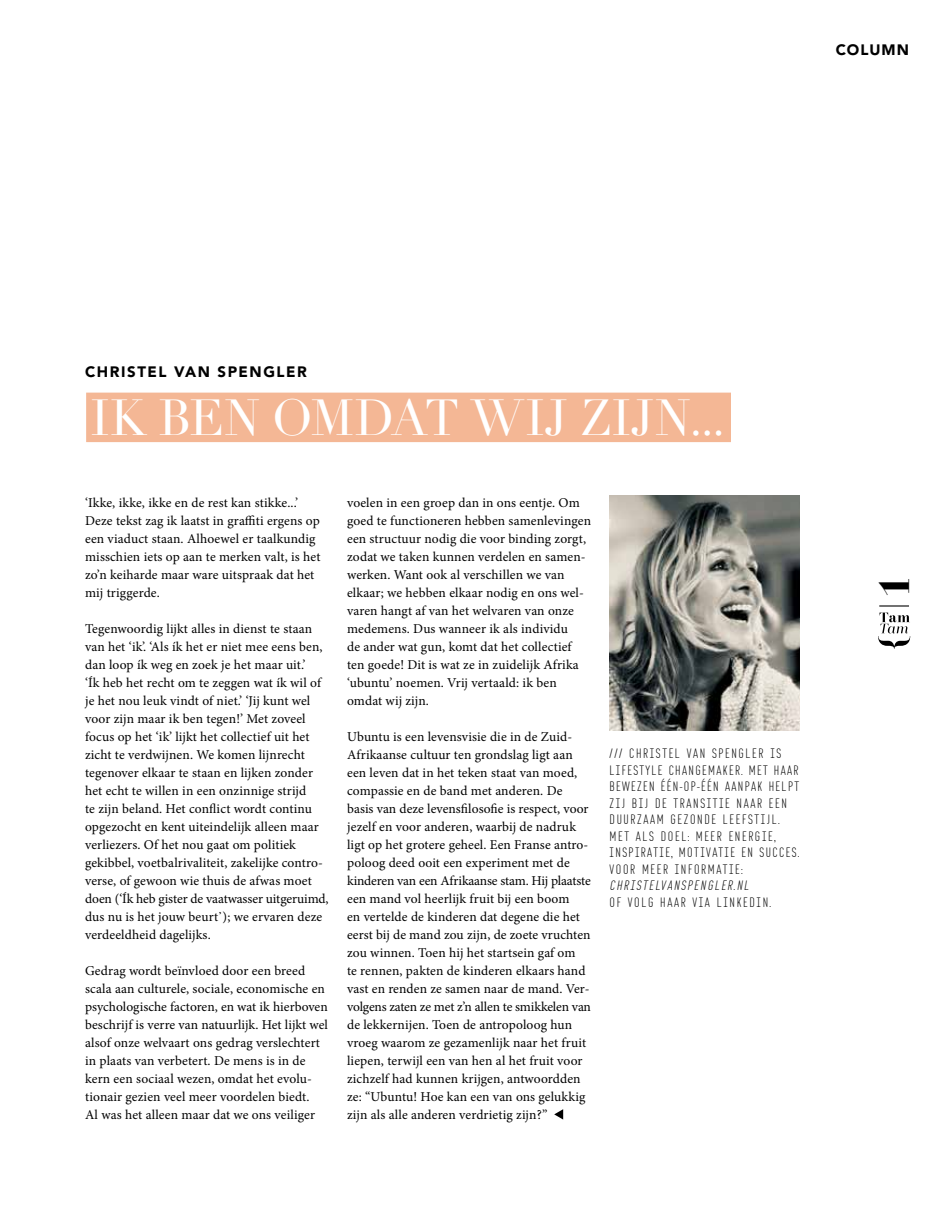
<style>
.page{position:relative;width:936px;height:1212px;background:#fff}
.page>*{position:absolute;margin:0;border:0;box-sizing:border-box;transform-origin:0 0}
.t1{font:49.5px "Didot";color:#fff}
.t2{font:700 42.75px "Trivia Serif";color:#000}
.t3{font:900 15px "Avenir LT";letter-spacing:.1em;color:#000}
.t4{font:13.5px/18px "Minion Pro";letter-spacing:.01em;color:#000}
.t5{font:100 12px/16.5px "AF Module Text OT";letter-spacing:.08em;color:#000}
.t6{font:italic 100 12px "AF Module Text OT";color:#000}
</style>
<div class="page">
<img style="left:609px;top:495px;width:190px;height:236px">
<div style="left:86px;top:393px;width:645px;height:49px;background:#f4b795"></div>
<svg style="left:554px;top:1109px;width:9px;height:10px"></svg>
<svg style="left:878px;top:605px;width:32px;height:44px"></svg>
<p class="t3" style="left:835px;top:41px;width:75px">COLUMN</p>
<p class="t3" style="left:85px;top:362px;width:223px">CHRISTEL VAN SPENGLER</p>
<h1 class="t1" style="left:90px;top:388px;width:636px">IK BEN OMDAT WIJ ZIJN...</h1>
<p class="t4" style="left:85px;top:494px;width:237px">‘Ikke, ikke, ikke en de rest kan stikke...’ Deze tekst zag ik laatst in graffiti ergens op een viaduct staan. Alhoewel er taalkundig misschien iets op aan te merken valt, is het zo’n keiharde maar ware uitspraak dat het mij triggerde.</p>
<p class="t4" style="left:85px;top:620px;width:245px">Tegenwoordig lijkt alles in dienst te staan van het ‘ik’. ‘Als ík het er niet mee eens ben, dan loop ík weg en zoek je het maar uit.’<br>‘Ík heb het recht om te zeggen wat ík wil of je het nou leuk vindt of niet.’ ‘Jij kunt wel voor zijn maar ik ben tegen!’ Met zoveel focus op het ‘ik’ lijkt het collectief uit het zicht te verdwijnen. We komen lijnrecht tegenover elkaar te staan en lijken zonder het echt te willen in een onzinnige strijd<br>te zijn beland. Het conflict wordt continu opgezocht en kent uiteindelijk alleen maar verliezers. Of het nou gaat om politiek gekibbel, voetbalrivaliteit, zakelijke contro&shy;verse, of gewoon wie thuis de afwas moet doen (‘Ík heb gister de vaatwasser uitgeruimd, dus nu is het jouw beurt᾿); we ervaren deze verdeeldheid dagelijks.</p>
<p class="t4" style="left:85px;top:962px;width:244px">Gedrag wordt beïnvloed door een breed scala aan culturele, sociale, economische en psychologische factoren, en wat ik hierboven beschrijf is verre van natuurlijk. Het lijkt wel alsof onze welvaart ons gedrag verslechtert in plaats van verbetert. De mens is in de kern een sociaal wezen, omdat het evolu&shy;tionair gezien veel meer voordelen biedt.<br>Al was het alleen maar dat we ons veiliger</p>
<p class="t4" style="left:347px;top:494px;width:245px">voelen in een groep dan in ons eentje. Om goed te functioneren hebben samenlevingen een structuur nodig die voor binding zorgt, zodat we taken kunnen verdelen en samen&shy;werken. Want ook al verschillen we van elkaar; we hebben elkaar nodig en ons wel&shy;varen hangt af van het welvaren van onze medemens. Dus wanneer ik als individu<br>de ander wat gun, komt dat het collectief ten goede! Dit is wat ze in zuidelijk Afrika ‘ubuntu’ noemen. Vrij vertaald: ik ben omdat wij zijn.</p>
<p class="t4" style="left:347px;top:728px;width:245px">Ubuntu is een levensvisie die in de Zuid-Afrikaanse cultuur ten grondslag ligt aan een leven dat in het teken staat van moed, compassie en de band met anderen. De basis van deze levensfilosofie is respect, voor jezelf en voor anderen, waarbij de nadruk ligt op het grotere geheel. Een Franse antro&shy;poloog deed ooit een experiment met de kinderen van een Afrikaanse stam. Hij plaatste een mand vol heerlijk fruit bij een boom<br>en vertelde de kinderen dat degene die het eerst bij de mand zou zijn, de zoete vruchten zou winnen. Toen hij het startsein gaf om<br>te rennen, pakten de kinderen elkaars hand vast en renden ze samen naar de mand. Ver&shy;volgens zaten ze met z’n allen te smikkelen van de lekkernijen. Toen de antropoloog hun vroeg waarom ze gezamenlijk naar het fruit liepen, terwijl een van hen al het fruit voor zichzelf had kunnen krijgen, antwoordden ze: “Ubuntu! Hoe kan een van ons gelukkig zijn als alle anderen verdrietig zijn?”</p>
<p class="t5" style="left:609px;top:745px;width:192px">/// CHRISTEL VAN SPENGLER IS<br>LIFESTYLE CHANGEMAKER. MET HAAR<br>BEWEZEN ÉÉN-OP-ÉÉN AANPAK HELPT<br>ZIJ BIJ DE TRANSITIE NAAR EEN<br>DUURZAAM GEZONDE LEEFSTIJL.<br>MET ALS DOEL: MEER ENERGIE,<br>INSPIRATIE, MOTIVATIE EN SUCCES.<br>VOOR MEER INFORMATIE:</p>
<p class="t6" style="left:609px;top:877px;width:144px">CHRISTELVANSPENGLER.NL</p>
<p class="t5" style="left:609px;top:893px;width:164px">OF VOLG HAAR VIA LINKEDIN.</p>
<h2 class="t2" style="left:870px;top:600px;width:27px;rotate:-90deg">1</h2>
</div>
